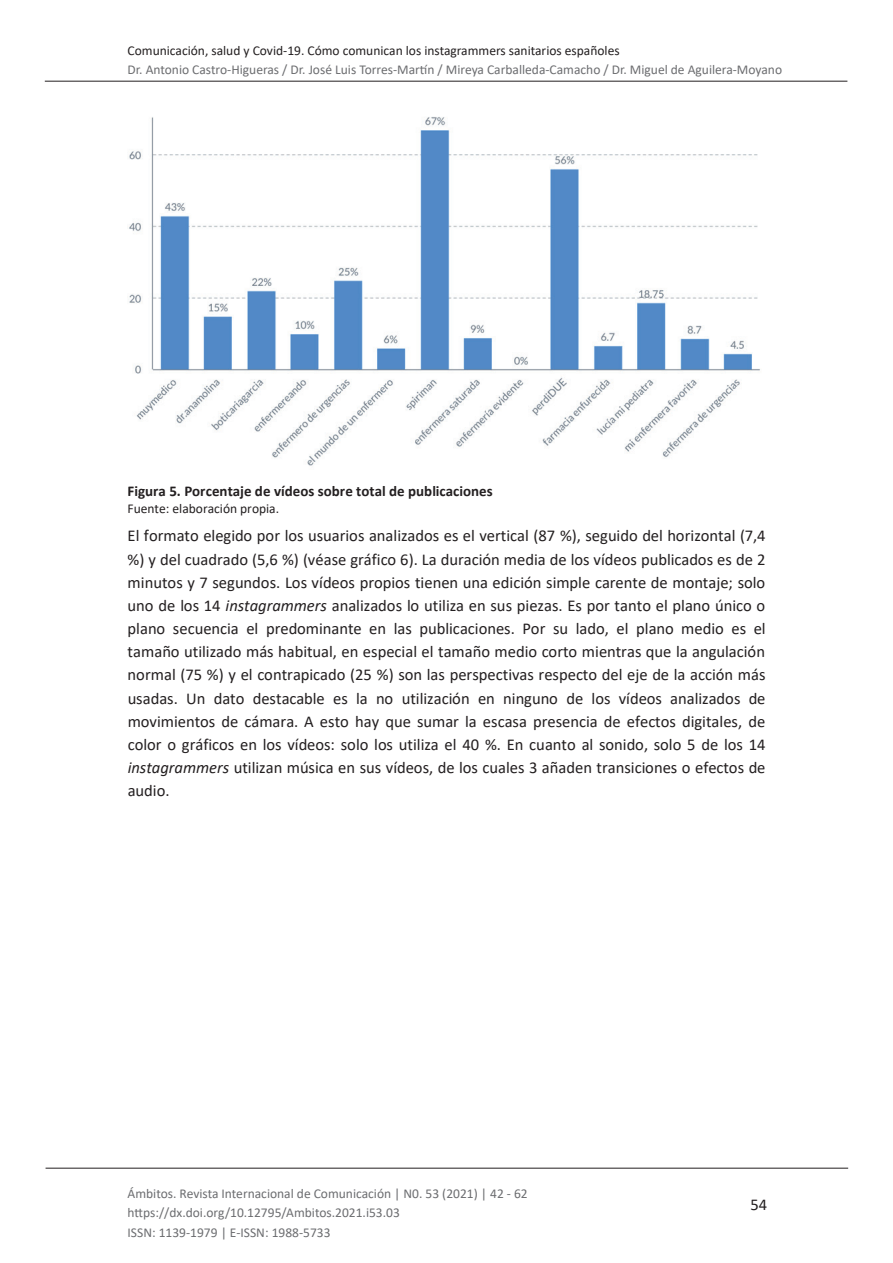
<style>
.page{position:relative;width:893px;height:1263px;background:#fff}
.page>*{position:absolute;margin:0;border:0;box-sizing:border-box;transform-origin:0 0}
.t1{font:16.5px/23.1px "Calibri";color:#231f20;text-align:justify}
.t2{font:700 15px "Calibri";color:#231f20}
.t3{font:13.5px/19.5px "Calibri";color:#6c6d70}
.t4{font:13.5px "Calibri";color:#231f20}
.s1{font-style:italic}
</style>
<div class="page">
<img style="left:129px;top:117px;width:631px;height:349px">
<hr style="left:46px;top:1168px;width:802px;height:1px;background:#231f20">
<hr style="left:45px;top:81px;width:802px;height:1px;background:#231f20">
<p class="t4" style="left:128px;top:41px;width:494px">Comunicación, salud y Covid-19. Cómo comunican los instagrammers sanitarios españoles</p>
<p class="t3" style="left:128px;top:60px;width:656px">Dr. Antonio Castro-Higueras / Dr. José Luis Torres-Martín / Mireya Carballeda-Camacho / Dr. Miguel de Aguilera-Moyano</p>
<p class="t2" style="left:128px;top:481px;width:367px">Figura 5. Porcentaje de vídeos sobre total de publicaciones</p>
<p class="t4" style="left:128px;top:499px;width:153px">Fuente: elaboración propia.</p>
<p class="t1" style="left:128px;top:524px;width:639px">El formato elegido por los usuarios analizados es el vertical (87 %), seguido del horizontal (7,4 %) y del cuadrado (5,6 %) (véase gráfico 6). La duración media de los vídeos publicados es de 2 minutos y 7 segundos. Los vídeos propios tienen una edición simple carente de montaje; solo uno de los 14 <span class="s1">instagrammers</span> analizados lo utiliza en sus piezas. Es por tanto el plano único o plano secuencia el predominante en las publicaciones. Por su lado, el plano medio es el tamaño utilizado más habitual, en especial el tamaño medio corto mientras que la angulación normal (75 %) y el contrapicado (25 %) son las perspectivas respecto del eje de la acción más usadas. Un dato destacable es la no utilización en ninguno de los vídeos analizados de movimientos de cámara. A esto hay que sumar la escasa presencia de efectos digitales, de color o gráficos en los vídeos: solo los utiliza el 40 %. En cuanto al sonido, solo 5 de los 14 <span class="s1">instagrammers</span> utilizan música en sus vídeos, de los cuales 3 añaden transiciones o efectos de audio.</p>
<p class="t3" style="left:128px;top:1183px;width:402px">Ámbitos. Revista Internacional de Comunicación | N0. 53 (2021) | 42 - 62 https://dx.doi.org/10.12795/Ambitos.2021.i53.03<br>ISSN: 1139-1979 | E-ISSN: 1988-5733</p>
<p class="t1" style="left:750px;top:1193px;width:18px">54</p>
</div>
